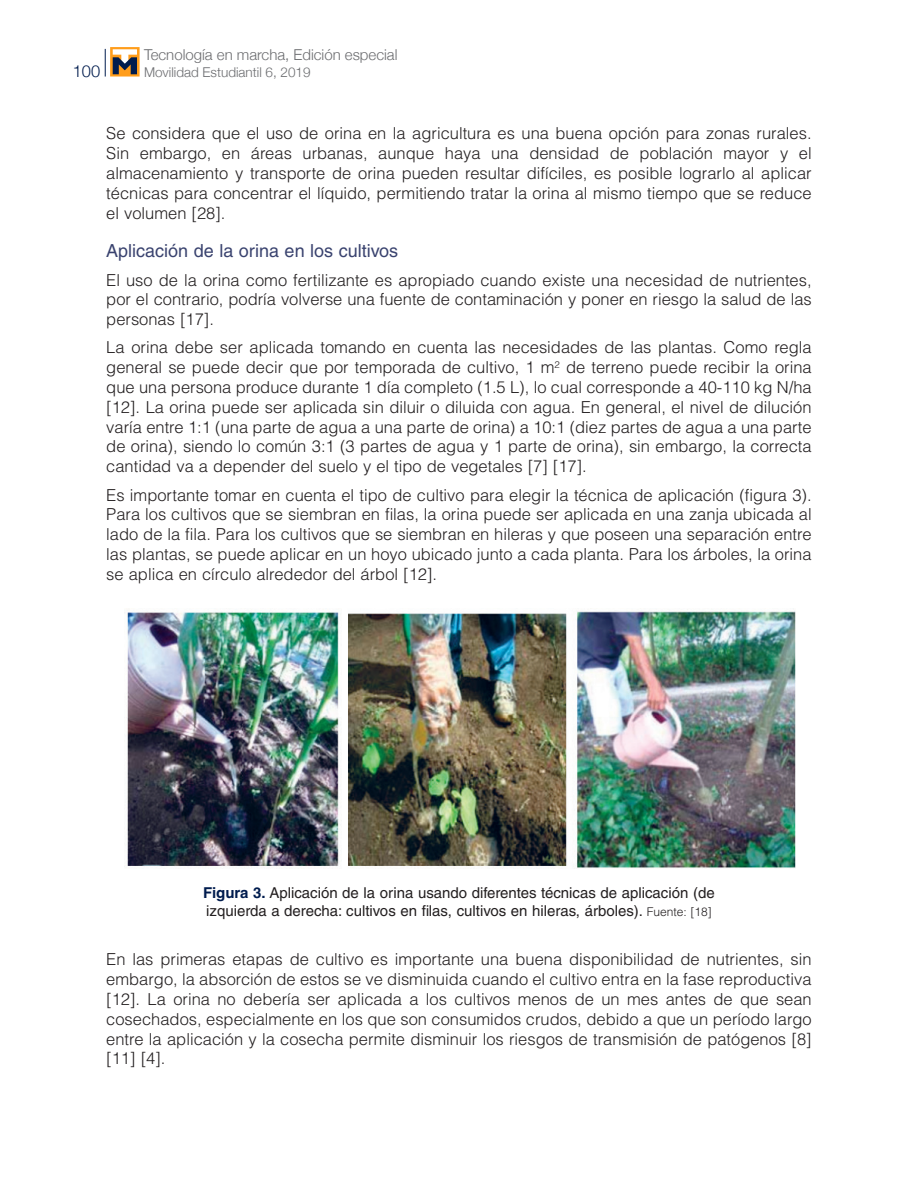
<style>
.page{position:relative;width:918px;height:1188px;background:#fff}
.page>*{position:absolute;margin:0;border:0;box-sizing:border-box;transform-origin:0 0}
._8subtitulo2{font:18px "Helvetica LT Std";color:#3a436f}
._6texto{font:300 16.5px/19.8px "Helvetica LT Std";color:#231f20;text-align:justify}
.t1{font:300 16.5px "Helvetica Neue";color:#001c4e}
.titulofiguras{font:15px/18px "Helvetica LT Std";color:#231f20}
.t2{font:300 15px "Helvetica Neue";color:#6c6d70}
.t3{font:300 13.5px "Helvetica Neue";color:#6c6d70}
.s1{font-weight:700;color:#001c4e}
.s2{font-weight:300;font-size:12px}
</style>
<div class="page">
<svg style="left:105px;top:49px;width:1px;height:28px"></svg>
<svg style="left:110px;top:47px;width:30px;height:30px"></svg>
<svg style="left:113px;top:49px;width:24px;height:25px"></svg>
<img style="left:127px;top:611px;width:669px;height:258px">
<p class="t2" style="left:144px;top:43px;width:255px">Tecnología en marcha, Edición especial</p>
<p class="t1" style="left:73px;top:57px;width:29px">100</p>
<p class="t3" style="left:144px;top:61px;width:168px">Movilidad Estudiantil 6, 2019</p>
<p class="_6texto" style="left:106px;top:123px;width:707px">Se considera que el uso de orina en la agricultura es una buena opción para zonas rurales.<br>Sin embargo, en áreas urbanas, aunque haya una densidad de población mayor y el almacenamiento y transporte de orina pueden resultar difíciles, es posible lograrlo al aplicar técnicas para concentrar el líquido, permitiendo tratar la orina al mismo tiempo que se reduce el volumen [28].</p>
<p class="_8subtitulo2" style="left:106px;top:240px;width:293px">Aplicación de la orina en los cultivos</p>
<p class="_6texto" style="left:106px;top:270px;width:707px">El uso de la orina como fertilizante es apropiado cuando existe una necesidad de nutrientes, por el contrario, podría volverse una fuente de contaminación y poner en riesgo la salud de las personas [17].</p>
<p class="_6texto" style="left:106px;top:338px;width:707px">La orina debe ser aplicada tomando en cuenta las necesidades de las plantas. Como regla general se puede decir que por temporada de cultivo, 1 m<sup>2</sup> de terreno puede recibir la orina que una persona produce durante 1 día completo (1.5 L), lo cual corresponde a 40-110 kg N/ha [12]. La orina puede ser aplicada sin diluir o diluida con agua. En general, el nivel de dilución varía entre 1:1 (una parte de agua a una parte de orina) a 10:1 (diez partes de agua a una parte de orina), siendo lo común 3:1 (3 partes de agua y 1 parte de orina), sin embargo, la correcta cantidad va a depender del suelo y el tipo de vegetales [7] [17].</p>
<p class="_6texto" style="left:106px;top:485px;width:707px">Es importante tomar en cuenta el tipo de cultivo para elegir la técnica de aplicación (figura 3).<br>Para los cultivos que se siembran en filas, la orina puede ser aplicada en una zanja ubicada al lado de la fila. Para los cultivos que se siembran en hileras y que poseen una separación entre las plantas, se puede aplicar en un hoyo ubicado junto a cada planta. Para los árboles, la orina se aplica en círculo alrededor del árbol [12].</p>
<p class="titulofiguras" style="left:203px;top:884px;width:513px"><span class="s1">Figura 3.</span> Aplicación de la orina usando diferentes técnicas de aplicación (de izquierda a derecha: cultivos en filas, cultivos en hileras, árboles). <span class="s2">Fuente: [18]</span></p>
<p class="_6texto" style="left:106px;top:949px;width:707px">En las primeras etapas de cultivo es importante una buena disponibilidad de nutrientes, sin embargo, la absorción de estos se ve disminuida cuando el cultivo entra en la fase reproductiva [12]. La orina no debería ser aplicada a los cultivos menos de un mes antes de que sean cosechados, especialmente en los que son consumidos crudos, debido a que un período largo entre la aplicación y la cosecha permite disminuir los riesgos de transmisión de patógenos [8] [11] [4].</p>
</div>
